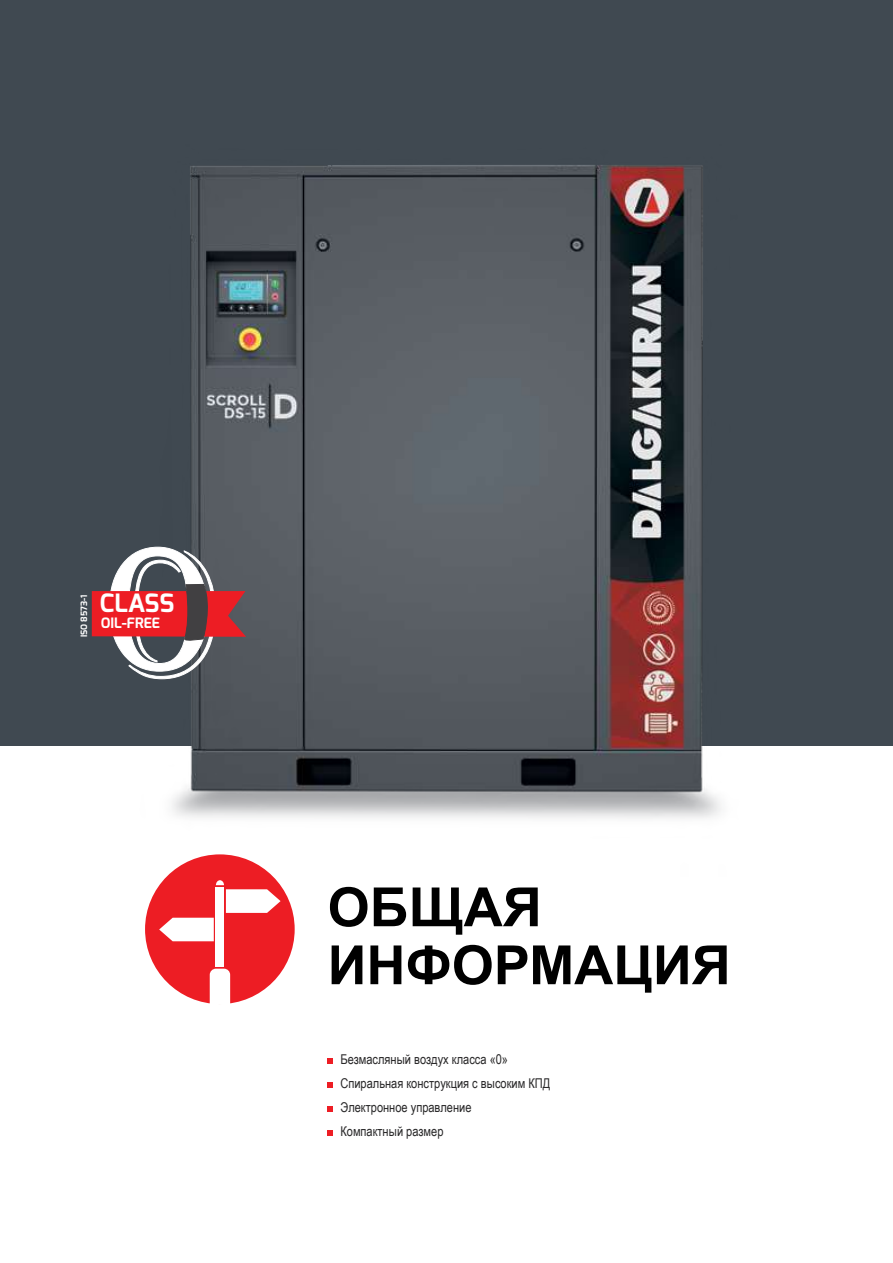
<style>
.page{position:relative;width:893px;height:1263px;background:#fff}
.page>*{position:absolute;margin:0;border:0;box-sizing:border-box;transform-origin:0 0}
.t1{font:700 54.15px/57.9px "Arial";color:#000}
.t2{font:700 25.2px "Exo";color:#fff}
.t3{font:700 14.4px "Exo";color:#fff}
.t4{font:13.5px/24px "Arial Narrow";color:#292829}
.t5{font:700 8.7px "Exo";color:#fff}
</style>
<div class="page">
<div style="left:0;top:0;width:893px;height:746px;background:#404951"></div>
<img style="left:157px;top:165px;width:564px;height:709px">
<div style="left:145px;top:854px;width:150px;height:150px;background:#ed1d24;border-radius:50%"></div>
<svg style="left:210px;top:969px;width:20px;height:35px"></svg>
<div style="left:216px;top:887px;width:8px;height:79px;background:#fff"></div>
<svg style="left:159px;top:880px;width:122px;height:61px"></svg>
<svg style="left:92px;top:546px;width:154px;height:133px"></svg>
<svg style="left:328px;top:1058px;width:5px;height:6px"></svg>
<svg style="left:328px;top:1082px;width:5px;height:6px"></svg>
<svg style="left:328px;top:1106px;width:5px;height:6px"></svg>
<svg style="left:328px;top:1130px;width:5px;height:6px"></svg>
<p class="t5" style="left:78px;top:637px;width:44px;rotate:-90deg">ISO 8573-1</p>
<h2 class="t2" style="left:100px;top:586px;width:76px">CLASS</h2>
<p class="t3" style="left:101px;top:613px;width:61px">OIL-FREE</p>
<h1 class="t1" style="left:328px;top:880px;width:405px">ОБЩАЯ<br>ИНФОРМАЦИЯ</h1>
<p class="t4" style="left:340px;top:1046px;width:211px">Безмасляный воздух класса «0»<br>Спиральная конструкция с высоким КПД<br>Электронное управление<br>Компактный размер</p>
</div>
